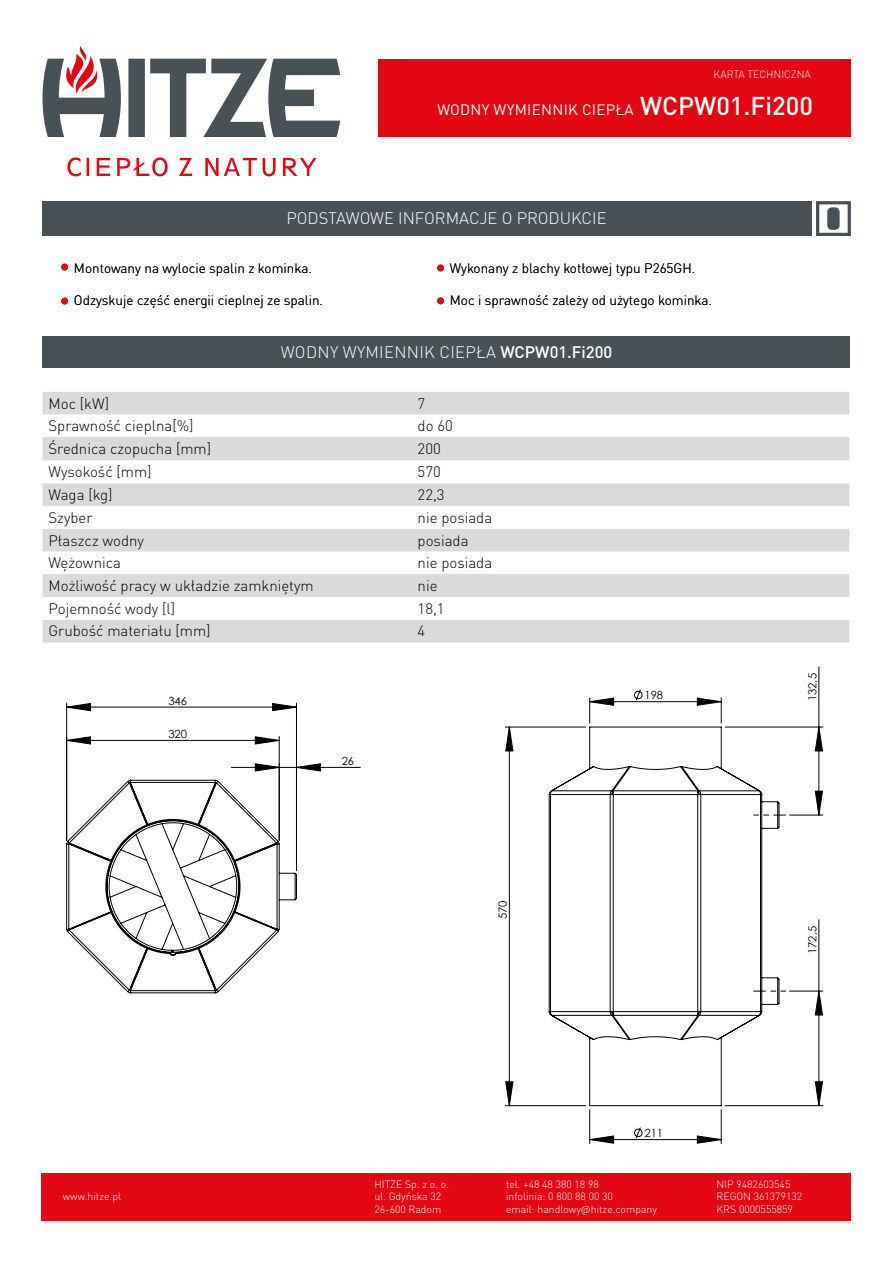
<style>
.page{position:relative;width:893px;height:1263px;background:#fff}
.page>*{position:absolute;margin:0;border:0;box-sizing:border-box;transform-origin:0 0}
.t1{font:300 16.5px "DIN Pro";letter-spacing:.02em;color:#fff}
.t2{font:300 16.5px "DIN Pro";color:#fff}
.t3{font:300 15px "DIN Pro";color:#000}
.t4{font:15px "DIN Pro";letter-spacing:.02em;color:#fff}
.t5{font:300 13.5px "DIN Pro";color:#000}
.t6{font:11.25px "Century Gothic";color:#000}
.t7{font:300 10.5px/12.6px "DIN Pro";color:#fff}
.s1{font-weight:500;font-size:25.5px}
.s2{font-weight:500}
</style>
<div class="page">
<div style="left:43px;top:201px;width:769px;height:35px;background:#4a5156"></div>
<div style="left:41px;top:1172px;width:809px;height:48px;background:#e30613"></div>
<div style="left:43px;top:336px;width:807px;height:32px;background:#4a5156"></div>
<div style="left:378px;top:60px;width:472px;height:77px;background:#e30613"></div>
<svg style="left:43px;top:46px;width:297px;height:91px"></svg>
<svg style="left:68px;top:157px;width:249px;height:19px"></svg>
<svg style="left:816px;top:201px;width:35px;height:35px"></svg>
<div style="left:827px;top:207px;width:13px;height:23px;background:#485156;border-radius:5px"></div>
<svg style="left:43px;top:392px;width:806px;height:250px;fill:#dadada"></svg>
<hr style="left:721px;top:1110px;width:1px;height:33px;background:#000">
<hr style="left:589px;top:1110px;width:1px;height:33px;background:#000">
<hr style="left:296px;top:703px;width:1px;height:167px;background:#000">
<hr style="left:66px;top:736px;width:1px;height:104px;background:#000">
<hr style="left:279px;top:736px;width:1px;height:104px;background:#000">
<hr style="left:505px;top:1105px;width:81px;height:1px;background:#000">
<hr style="left:725px;top:727px;width:98px;height:1px;background:#000">
<hr style="left:790px;top:815px;width:33px;height:1px;background:#000">
<hr style="left:818px;top:667px;width:1px;height:60px;background:#000">
<svg style="left:589px;top:1126px;width:133px;height:18px"></svg>
<svg style="left:66px;top:689px;width:656px;height:83px"></svg>
<svg style="left:822px;top:990px;width:1px;height:116px"></svg>
<svg style="left:506px;top:727px;width:316px;height:379px"></svg>
<svg style="left:548px;top:726px;width:232px;height:381px"></svg>
<svg style="left:66px;top:779px;width:231px;height:215px"></svg>
<div style="left:61px;top:298px;width:7px;height:6px;background:#e30613;border-radius:50%"></div>
<div style="left:437px;top:297px;width:7px;height:7px;background:#e30613;border-radius:50%"></div>
<div style="left:61px;top:264px;width:7px;height:6px;background:#e30613;border-radius:50%"></div>
<div style="left:437px;top:264px;width:7px;height:7px;background:#e30613;border-radius:50%"></div>
<p class="t7" style="left:713px;top:67px;width:99px">KARTA TECHNICZNA</p>
<p class="t4" style="left:437px;top:98px;width:377px">WODNY WYMIENNIK CIEPŁA <span class="s1">WCPW01.Fi200</span></p>
<p class="t2" style="left:286px;top:206px;width:322px">PODSTAWOWE INFORMACJE O PRODUKCIE</p>
<p class="t5" style="left:450px;top:257px;width:247px">Wykonany z blachy kotłowej typu P265GH.</p>
<p class="t5" style="left:450px;top:290px;width:264px">Moc i sprawność zależy od użytego kominka.</p>
<p class="t1" style="left:281px;top:339px;width:333px">WODNY WYMIENNIK CIEPŁA <span class="s2">WCPW01.Fi200</span></p>
<p class="t5" style="left:74px;top:257px;width:239px">Montowany na wylocie spalin z kominka.</p>
<p class="t5" style="left:74px;top:290px;width:251px">Odzyskuje część energii cieplnej ze spalin.</p>
<p class="t3" style="left:49px;top:391px;width:62px">Moc [kW]</p>
<p class="t3" style="left:418px;top:391px;width:9px">7</p>
<p class="t3" style="left:49px;top:414px;width:147px">Sprawność cieplna[%]</p>
<p class="t3" style="left:418px;top:414px;width:37px">do 60</p>
<p class="t3" style="left:49px;top:437px;width:164px">Średnica czopucha [mm]</p>
<p class="t3" style="left:418px;top:437px;width:25px">200</p>
<p class="t3" style="left:49px;top:460px;width:105px">Wysokość [mm]</p>
<p class="t3" style="left:418px;top:460px;width:25px">570</p>
<p class="t3" style="left:49px;top:483px;width:65px">Waga [kg]</p>
<p class="t3" style="left:418px;top:483px;width:29px">22,3</p>
<p class="t3" style="left:49px;top:506px;width:46px">Szyber</p>
<p class="t3" style="left:418px;top:506px;width:76px">nie posiada</p>
<p class="t3" style="left:49px;top:528px;width:97px">Płaszcz wodny</p>
<p class="t3" style="left:418px;top:528px;width:52px">posiada</p>
<p class="t3" style="left:49px;top:551px;width:74px">Wężownica</p>
<p class="t3" style="left:418px;top:551px;width:76px">nie posiada</p>
<p class="t3" style="left:49px;top:574px;width:267px">Możliwość pracy w układzie zamkniętym</p>
<p class="t3" style="left:418px;top:574px;width:21px">nie</p>
<p class="t3" style="left:49px;top:597px;width:128px">Pojemność wody [l]</p>
<p class="t3" style="left:418px;top:597px;width:29px">18,1</p>
<p class="t3" style="left:49px;top:619px;width:164px">Grubość materiału [mm]</p>
<p class="t3" style="left:418px;top:619px;width:9px">4</p>
<p class="t6" style="left:168px;top:693px;width:20px">346</p>
<p class="t6" style="left:168px;top:726px;width:20px">320</p>
<p class="t6" style="left:342px;top:753px;width:14px">26</p>
<p class="t6" style="left:495px;top:919px;width:20px;rotate:-90deg">570</p>
<p class="t6" style="left:644px;top:687px;width:20px">198</p>
<p class="t6" style="left:644px;top:1125px;width:20px">211</p>
<p class="t6" style="left:804px;top:701px;width:30px;rotate:-90deg">132,5</p>
<p class="t6" style="left:804px;top:954px;width:30px;rotate:-90deg">172,5</p>
<p class="t7" style="left:63px;top:1189px;width:60px">www.hitze.pl</p>
<p class="t7" style="left:374px;top:1177px;width:76px">HITZE Sp. z o. o. ul. Gdyńska 32<br>26-600 Radom</p>
<p class="t7" style="left:506px;top:1177px;width:152px">tel. +48 48 380 18 98<br>infolinia: 0 800 88 00 30<br>email: handlowy@hitze.company</p>
<p class="t7" style="left:716px;top:1177px;width:87px">NIP 9482603545<br>REGON 361379132<br>KRS 0000555859</p>
</div>
